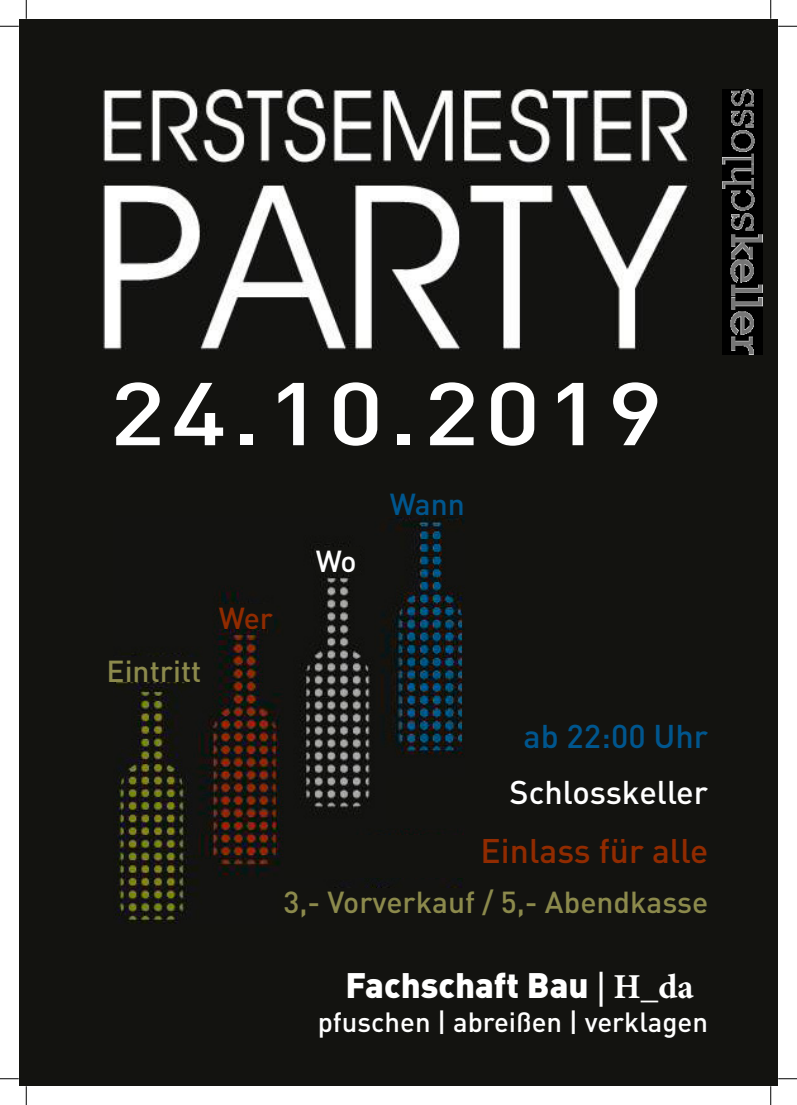
<style>
.page{position:relative;width:797px;height:1105px;background:#fff}
.page>*{position:absolute;margin:0;border:0;box-sizing:border-box;transform-origin:0 0}
.t1{font:500 87.5px "DIN";letter-spacing:.05em;color:#fff;scale:1.2 1}
.t2{font:900 35px "DIN";color:#fff}
.t3{font:500 33.75px "DIN";color:#912b00}
.t4{font:500 32.5px "DIN";color:#fff}
.t5{font:500 32.5px "DIN";color:#00568e}
.t6{font:500 30px "DIN";color:#8c8a4c}
.t7{font:500 30px "DIN";color:#00568e}
.t8{font:500 30px "DIN";color:#912b00}
.t9{font:500 30px "DIN";color:#fff}
.t10{font:500 27.5px "DIN";color:#fff}
.s1{font-family:"Minion Pro";font-weight:700}
</style>
<div class="page">
<div style="left:19px;top:19px;width:758px;height:1067px;background:#131310"></div>
<img style="left:103px;top:89px;width:590px;height:261px">
<img style="left:115px;top:517px;width:349px;height:406px">
<div style="left:316px;top:547px;width:43px;height:27px;background:#131310"></div>
<div style="left:219px;top:604px;width:54px;height:25px;background:#131310"></div>
<div style="left:107px;top:657px;width:94px;height:25px;background:#131310"></div>
<div style="left:386px;top:777px;width:322px;height:48px;background:#131310"></div>
<div style="left:284px;top:835px;width:424px;height:42px;background:#131310"></div>
<div style="left:277px;top:888px;width:431px;height:48px;background:#131310"></div>
<svg style="left:0;top:25px;width:19px;height:2px"></svg>
<svg style="left:778px;top:25px;width:19px;height:2px"></svg>
<svg style="left:0;top:1078px;width:19px;height:1px"></svg>
<svg style="left:778px;top:1078px;width:19px;height:1px"></svg>
<svg style="left:25px;top:0;width:2px;height:19px"></svg>
<svg style="left:25px;top:1086px;width:2px;height:19px"></svg>
<svg style="left:770px;top:0;width:1px;height:19px"></svg>
<svg style="left:770px;top:1086px;width:1px;height:19px"></svg>
<img style="left:722px;top:89px;width:40px;height:266px">
<h1 class="t1" style="left:110px;top:358px;width:463px">24.10.2019</h1>
<p class="t6" style="left:107px;top:652px;width:96px">Eintritt</p>
<p class="t8" style="left:219px;top:599px;width:56px">Wer</p>
<p class="t9" style="left:316px;top:542px;width:43px">Wo</p>
<p class="t7" style="left:390px;top:485px;width:76px">Wann</p>
<p class="t5" style="left:523px;top:716px;width:186px">ab 22:00 Uhr</p>
<p class="t4" style="left:509px;top:771px;width:200px">Schlosskeller</p>
<p class="t3" style="left:480px;top:829px;width:229px">Einlass für alle</p>
<p class="t6" style="left:283px;top:882px;width:426px">3,- Vorverkauf / 5,- Abendkasse</p>
<p class="t2" style="left:345px;top:962px;width:350px">Fachschaft Bau <span class="s1">| H_da</span></p>
<p class="t10" style="left:318px;top:1004px;width:392px">pfuschen | abreißen | verklagen</p>
</div>
